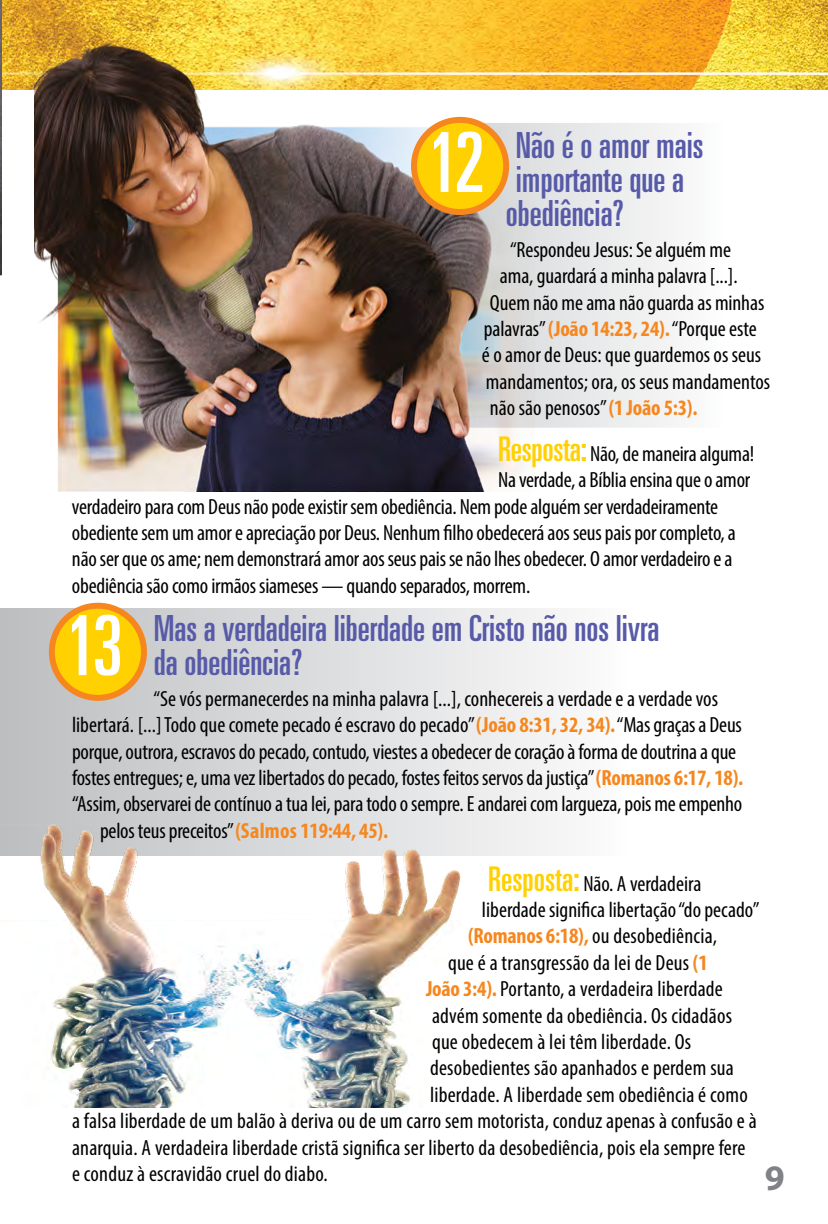
<style>
.page{position:relative;width:828px;height:1224px;background:#fff}
.page>*{position:absolute;margin:0;border:0;box-sizing:border-box;transform-origin:0 0}
.t1{font:ultra-condensed 83px "Univers";color:#fff}
.t2{font:ultra-condensed 36px/34px "Univers";color:#575aa8}
.t3{font:700 36px "Myriad Pro";color:#808285}
.t4{font:condensed 22px "Myriad Pro";letter-spacing:-.005em;color:#000}
.s1{font-weight:700;color:#f6871f}
.s2{font-family:"Univers";font-stretch:ultra-condensed;font-size:34px;color:#ffd100}
</style>
<div class="page">
<img style="left:1px;top:0;width:827px;height:90px">
<svg style="left:534px;top:123px;width:139px;height:305px"></svg>
<div style="left:0;top:609px;width:628px;height:246px;background:linear-gradient(to right,#bcbdbe,#fbfcfd)"></div>
<div style="left:52px;top:606px;width:92px;height:92px;background:#ffd100;border-radius:50%"></div>
<div style="left:49px;top:603px;width:98px;height:98px;border:6px solid #f6871f;border-radius:50%"></div>
<img style="left:0;top:0;width:1px;height:276px">
<img style="left:0;top:824px;width:460px;height:283px">
<img style="left:35px;top:34px;width:499px;height:457px">
<div style="left:414px;top:120px;width:92px;height:92px;background:#ffd100;border-radius:50%"></div>
<div style="left:411px;top:117px;width:98px;height:98px;border:6px solid #f6871f;border-radius:50%"></div>
<h1 class="t1" style="left:427px;top:115px;width:59px">12</h1>
<h2 class="t2" style="left:506px;top:128px;width:199px">Não é o amor mais importante que a obediência?</h2>
<p class="t4" style="left:510px;top:236px;width:222px">“Respondeu Jesus: Se alguém me</p>
<p class="t4" style="left:500px;top:263px;width:239px">ama, guardará a minha palavra [...].</p>
<p class="t4" style="left:490px;top:289px;width:276px">Quem não me ama não guarda as minhas</p>
<p class="t4" style="left:484px;top:315px;width:274px">palavras” <span class="s1">(João 14:23, 24).</span> “Porque este</p>
<p class="t4" style="left:482px;top:342px;width:281px">é o amor de Deus: que guardemos os seus</p>
<p class="t4" style="left:486px;top:368px;width:286px">mandamentos; ora, os seus mandamentos</p>
<p class="t4" style="left:490px;top:395px;width:209px">não são penosos” <span class="s1">(1 João 5:3).</span></p>
<p class="t4" style="left:498px;top:440px;width:258px"><span class="s2">Resposta:</span> Não, de maneira alguma!</p>
<p class="t4" style="left:498px;top:467px;width:254px">Na verdade, a Bíblia ensina que o amor</p>
<p class="t4" style="left:72px;top:493px;width:648px">verdadeiro para com Deus não pode existir sem obediência. Nem pode alguém ser verdadeiramente</p>
<p class="t4" style="left:72px;top:519px;width:665px">obediente sem um amor e apreciação por Deus. Nenhum filho obedecerá aos seus pais por completo, a</p>
<p class="t4" style="left:72px;top:546px;width:662px">não ser que os ame; nem demonstrará amor aos seus pais se não lhes obedecer. O amor verdadeiro e a</p>
<p class="t4" style="left:72px;top:572px;width:460px">obediência são como irmãos siameses — quando separados, morrem.</p>
<h1 class="t1" style="left:65px;top:598px;width:59px">13</h1>
<h2 class="t2" style="left:154px;top:611px;width:507px">Mas a verdadeira liberdade em Cristo não nos livra da obediência?</h2>
<p class="t4" style="left:153px;top:685px;width:566px">“Se vós permanecerdes na minha palavra [...], conhecereis a verdade e a verdade vos</p>
<p class="t4" style="left:72px;top:712px;width:671px">libertará. [...] Todo que comete pecado é escravo do pecado” <span class="s1">(João 8:31, 32, 34).</span> “Mas graças a Deus</p>
<p class="t4" style="left:72px;top:738px;width:666px">porque, outrora, escravos do pecado, contudo, viestes a obedecer de coração à forma de doutrina a que</p>
<p class="t4" style="left:72px;top:764px;width:673px">fostes entregues; e, uma vez libertados do pecado, fostes feitos servos da justiça” <span class="s1">(Romanos 6:17, 18).</span></p>
<p class="t4" style="left:72px;top:791px;width:672px">“Assim, observarei de contínuo a tua lei, para todo o sempre. E andarei com largueza, pois me empenho</p>
<p class="t4" style="left:100px;top:817px;width:290px">pelos teus preceitos” <span class="s1">(Salmos 119:44, 45).</span></p>
<p class="t4" style="left:488px;top:870px;width:215px"><span class="s2">Resposta:</span> Não. A verdadeira</p>
<p class="t4" style="left:482px;top:896px;width:279px">liberdade significa libertação “do pecado”</p>
<p class="t4" style="left:468px;top:923px;width:251px"><span class="s1">(Romanos 6:18),</span> ou desobediência,</p>
<p class="t4" style="left:448px;top:949px;width:261px">que é a transgressão da lei de Deus <span class="s1">(1</span></p>
<p class="t4" style="left:426px;top:976px;width:298px"><span class="s1">João 3:4).</span> Portanto, a verdadeira liberdade</p>
<p class="t4" style="left:432px;top:1002px;width:302px">advém somente da obediência. Os cidadãos</p>
<p class="t4" style="left:432px;top:1028px;width:261px">que obedecem à lei têm liberdade. Os</p>
<p class="t4" style="left:430px;top:1055px;width:305px">desobedientes são apanhados e perdem sua</p>
<p class="t4" style="left:430px;top:1081px;width:319px">liberdade. A liberdade sem obediência é como</p>
<p class="t4" style="left:72px;top:1108px;width:686px">a falsa liberdade de um balão à deriva ou de um carro sem motorista, conduz apenas à confusão e à</p>
<p class="t4" style="left:72px;top:1134px;width:675px">anarquia. A verdadeira liberdade cristã significa ser liberto da desobediência, pois ela sempre fere</p>
<p class="t4" style="left:72px;top:1160px;width:257px">e conduz à escravidão cruel do diabo.</p>
<h2 class="t3" style="left:765px;top:1155px;width:21px">9</h2>
</div>
